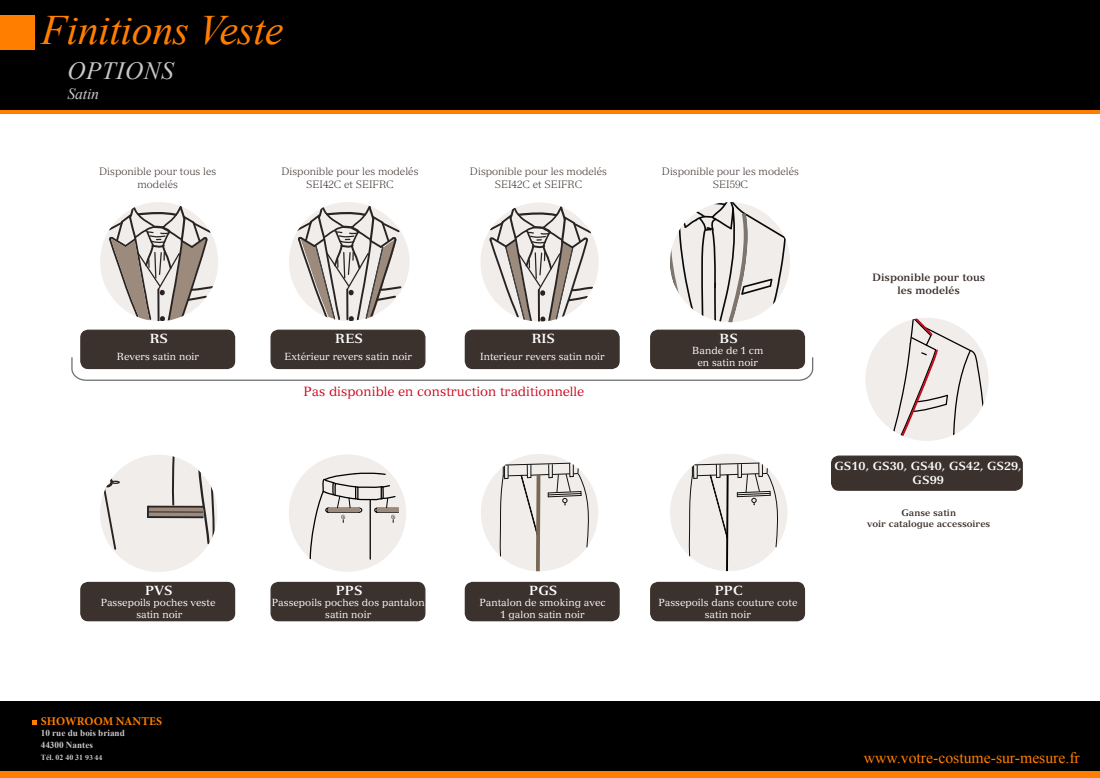
<style>
.page{position:relative;width:1100px;height:778px;background:#fff}
.page>*{position:absolute;margin:0;border:0;box-sizing:border-box;transform-origin:0 0}
.t1{font:italic 41.9px "Times New Roman";color:#ff7e00}
.t2{font:italic 24.9px "Times New Roman";letter-spacing:.025em;color:#c8c8c8}
.t3{font:15.7px "Times New Roman";color:#ff7e00}
.t4{font:italic 15.7px "Times New Roman";color:#c8c8c8}
.t5{font:13.1px "Versailles LT Std";color:#cd071e}
.t6{font:700 12.9px "Versailles LT Std";color:#fff}
.t7{font:700 11.8px "Minion Pro";letter-spacing:.005em;color:#ff7e00}
.t8{font:700 11.5px/13.8px "Versailles LT Std";color:#fff;text-align:center}
.t9{font:300 10.5px/12.5px "Versailles LT Std";color:#3b312d;text-align:center}
.t10{font:700 10.5px/12.5px "Versailles LT Std";color:#3b312d;text-align:center}
.t11{font:10.1px/12.1px "Versailles LT Std";color:#fff;text-align:center}
.t12{font:700 9.2px/11.8px "Times New Roman";color:#c8c8c8}
.t13{font:700 9.1px/11px "Versailles LT Std";color:#3b312d;text-align:center}
.t14{font:700 7.9px "Times New Roman";color:#c8c8c8}
.s1{font-family:"Minion Pro"}
</style>
<div class="page">
<img style="left:80px;top:234px;width:943px;height:388px">
<img style="left:100px;top:455px;width:117px;height:117px">
<svg style="left:100px;top:475px;width:20px;height:76px"></svg>
<svg style="left:147px;top:455px;width:69px;height:109px"></svg>
<hr style="left:148px;top:512px;width:55px;height:1px;background:#282423">
<img style="left:289px;top:454px;width:117px;height:118px">
<svg style="left:309px;top:472px;width:91px;height:88px"></svg>
<hr style="left:328px;top:509px;width:31px;height:1px;background:#9c8b7d">
<hr style="left:328px;top:511px;width:31px;height:1px;background:#9c8b7d">
<hr style="left:377px;top:508px;width:22px;height:2px;background:#9c8b7d">
<hr style="left:377px;top:510px;width:22px;height:2px;background:#9c8b7d">
<img style="left:100px;top:239px;width:118px;height:82px">
<svg style="left:107px;top:202px;width:108px;height:119px"></svg>
<img style="left:289px;top:262px;width:5px;height:59px">
<svg style="left:294px;top:202px;width:109px;height:119px"></svg>
<img style="left:481px;top:241px;width:7px;height:80px">
<svg style="left:488px;top:202px;width:106px;height:119px"></svg>
<svg style="left:670px;top:202px;width:120px;height:120px"></svg>
<img style="left:481px;top:454px;width:117px;height:117px">
<svg style="left:500px;top:463px;width:90px;height:112px"></svg>
<img style="left:670px;top:454px;width:117px;height:117px">
<svg style="left:689px;top:462px;width:90px;height:111px"></svg>
<img style="left:865px;top:318px;width:124px;height:123px;border-radius:62px">
<svg style="left:884px;top:318px;width:105px;height:123px"></svg>
<div style="left:832px;top:456px;width:190px;height:34px;background:#3b312d;border-radius:7px"></div>
<div style="left:831px;top:456px;width:192px;height:35px;border:1px solid #3b312d;border-radius:7px"></div>
<div style="left:81px;top:330px;width:154px;height:38px;background:#3b312d;border-radius:7px"></div>
<div style="left:80px;top:330px;width:155px;height:39px;border:1px solid #3b312d;border-radius:7px"></div>
<div style="left:81px;top:583px;width:154px;height:38px;background:#3b312d;border-radius:7px"></div>
<div style="left:80px;top:582px;width:155px;height:39px;border:1px solid #3b312d;border-radius:7px"></div>
<div style="left:271px;top:330px;width:154px;height:38px;background:#3b312d;border-radius:7px"></div>
<div style="left:271px;top:330px;width:154px;height:39px;border:1px solid #3b312d;border-radius:7px"></div>
<div style="left:271px;top:583px;width:154px;height:38px;background:#3b312d;border-radius:7px"></div>
<div style="left:271px;top:582px;width:154px;height:39px;border:1px solid #3b312d;border-radius:7px"></div>
<div style="left:465px;top:330px;width:154px;height:38px;background:#3b312d;border-radius:7px"></div>
<div style="left:465px;top:330px;width:155px;height:39px;border:1px solid #3b312d;border-radius:7px"></div>
<div style="left:465px;top:583px;width:154px;height:38px;background:#3b312d;border-radius:7px"></div>
<div style="left:465px;top:582px;width:155px;height:39px;border:1px solid #3b312d;border-radius:7px"></div>
<div style="left:651px;top:330px;width:153px;height:38px;background:#3b312d;border-radius:7px"></div>
<div style="left:650px;top:330px;width:155px;height:39px;border:1px solid #3b312d;border-radius:7px"></div>
<div style="left:651px;top:583px;width:153px;height:38px;background:#3b312d;border-radius:7px"></div>
<div style="left:650px;top:582px;width:155px;height:39px;border:1px solid #3b312d;border-radius:7px"></div>
<svg style="left:71px;top:356px;width:743px;height:26px"></svg>
<div style="left:0;top:0;width:1100px;height:114px;background:#000"></div>
<div style="left:0;top:15px;width:35px;height:34px;background:#ff7e00"></div>
<hr style="left:0;top:110px;width:1100px;height:4px;background:#ff7e00">
<div style="left:0;top:701px;width:1100px;height:77px;background:#000"></div>
<div style="left:0;top:772px;width:1100px;height:6px;background:#ff7e00"></div>
<svg style="left:32px;top:720px;width:4px;height:5px"></svg>
<h1 class="t1" style="left:41px;top:1px;width:244px">Finitions Veste</h1>
<h2 class="t2" style="left:41px;top:54px;width:134px">OPtions</h2>
<h3 class="t4" style="left:41px;top:83px;width:59px">Satin</h3>
<p class="t9" style="left:99px;top:165px;width:119px">Disponible pour tous les modelés</p>
<p class="t9" style="left:281px;top:165px;width:139px">Disponible pour les modelés<br>SEI42C et SEIFRC</p>
<p class="t9" style="left:470px;top:165px;width:139px">Disponible pour les modelés<br>SEI42C et SEIFRC</p>
<p class="t9" style="left:662px;top:165px;width:139px">Disponible pour les modelés<br>SEI59C</p>
<p class="t6" style="left:150px;top:331px;width:20px">Rs</p>
<p class="t11" style="left:117px;top:350px;width:84px">Revers satin noir</p>
<p class="t6" style="left:335px;top:331px;width:30px">Res</p>
<p class="t11" style="left:285px;top:350px;width:129px">Extérieur revers satin noir</p>
<p class="t6" style="left:532px;top:331px;width:25px">Ris</p>
<p class="t11" style="left:480px;top:350px;width:126px">Interieur revers satin noir</p>
<p class="t5" style="left:304px;top:384px;width:282px">Pas disponible en construction traditionnelle</p>
<p class="t6" style="left:720px;top:331px;width:20px">Bs</p>
<p class="t11" style="left:692px;top:344px;width:73px">Bande de 1 cm en satin noir</p>
<p class="t6" style="left:145px;top:583px;width:29px">PVs</p>
<p class="t11" style="left:101px;top:596px;width:116px">Passepoils poches veste satin noir</p>
<p class="t6" style="left:336px;top:583px;width:28px">PPs</p>
<p class="t11" style="left:272px;top:596px;width:154px">Passepoils poches dos pantalon satin noir</p>
<p class="t6" style="left:529px;top:583px;width:30px">PGs</p>
<p class="t11" style="left:479px;top:596px;width:128px">Pantalon de smoking avec<br>1 galon satin noir</p>
<p class="t6" style="left:715px;top:583px;width:30px">PPC</p>
<p class="t11" style="left:658px;top:596px;width:140px">Passepoils dans couture cote satin noir</p>
<p class="t10" style="left:872px;top:271px;width:115px">disponible pour tous les modelés</p>
<p class="t8" style="left:835px;top:459px;width:189px">Gs10, Gs30, Gs40, Gs42, Gs29,<br>Gs99</p>
<p class="t13" style="left:867px;top:507px;width:125px">Ganse satin<br>voir catalogue accessoires</p>
<p class="t7" style="left:36px;top:712px;width:126px">-SHOWROOM NANTES</p>
<p class="t12" style="left:41px;top:727px;width:86px">10 rue du bois briand<br>44300 Nantes</p>
<p class="t14" style="left:41px;top:752px;width:63px">Tél. 02 40 31 <span class="s1">93 44</span></p>
<h3 class="t3" style="left:864px;top:746px;width:217px">www.votre-costume-sur-mesure.fr</h3>
</div>
